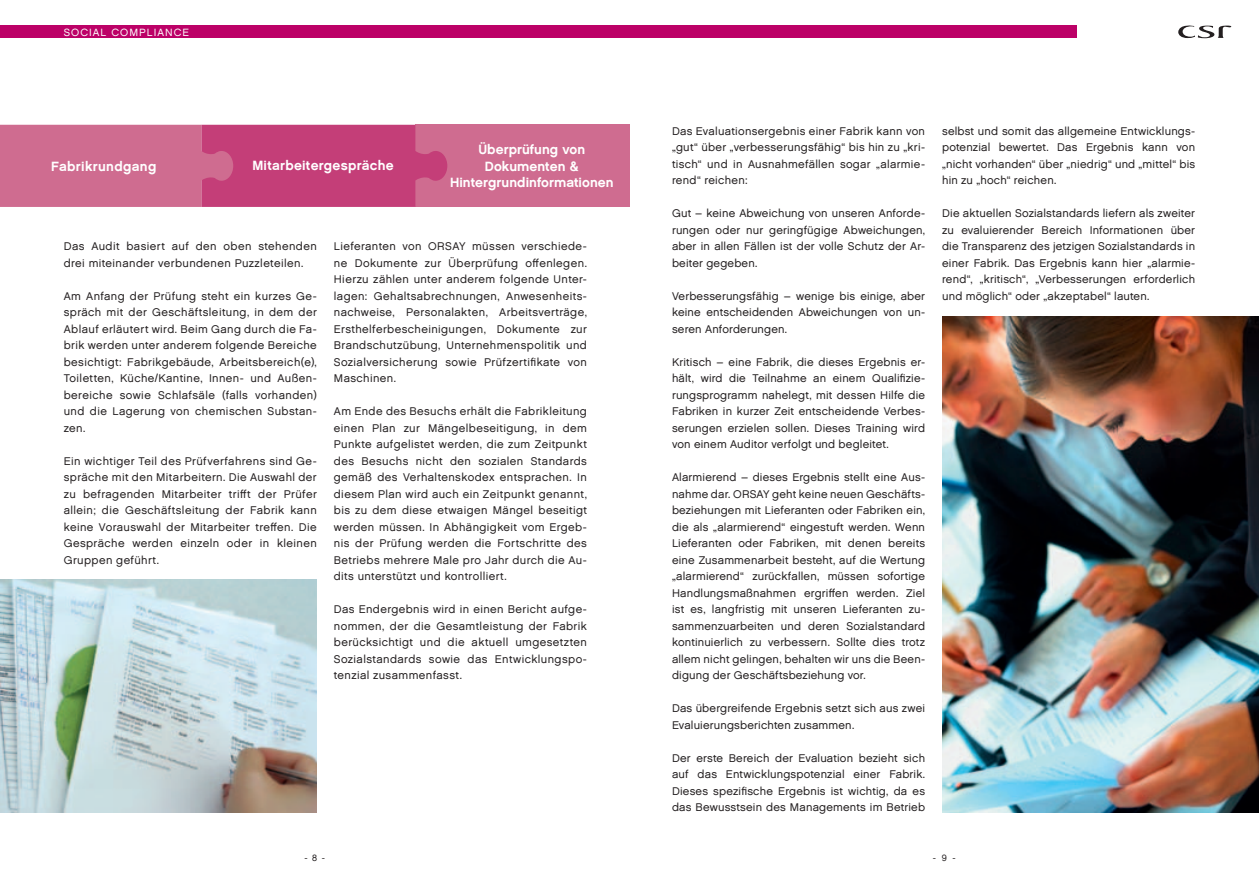
<style>
.page{position:relative;width:1259px;height:893px;background:#fff}
.page>*{position:absolute;margin:0;border:0;box-sizing:border-box;transform-origin:0 0}
.t1{font:13.5px/16.8px "Chalet TT New York Nineteen Sixty";letter-spacing:.005em;color:#fff;text-align:center}
.t2{font:13.5px "Chalet TT New York Nineteen Sixty";letter-spacing:.025em;color:#fff}
.Texte{font:11.25px/16.5px "Chalet TT London Nineteen Sixty";letter-spacing:.02em;color:#231f20;text-align:justify}
.t3{font:10.5px "Chalet TT London Nineteen Sixty";letter-spacing:.1em;color:#fff}
.t4{font:9px "Chalet TT London Nineteen Sixty";color:#231f20}
</style>
<div class="page">
<div style="left:0;top:26px;width:1076px;height:12px;background:#bc0167"></div>
<svg style="left:1178px;top:25px;width:54px;height:13px"></svg>
<img style="left:942px;top:316px;width:317px;height:496px">
<img style="left:0;top:579px;width:317px;height:233px">
<div style="left:415px;top:125px;width:214px;height:82px;background:#cf6c90"></div>
<svg style="left:0;top:125px;width:447px;height:82px;background:#c95684"></svg>
<p class="t3" style="left:64px;top:26px;width:127px">SOCIAL COMPLIANCE</p>
<p class="t2" style="left:51px;top:157px;width:107px">Fabrikrundgang</p>
<p class="t1" style="left:252px;top:157px;width:143px">Mitarbeitergespräche</p>
<p class="t1" style="left:478px;top:141px;width:108px">Überprüfung von</p>
<p class="t1" style="left:450px;top:157px;width:165px">Dokumenten &amp;<br>Hintergrundinformationen</p>
<p class="Texte" style="left:64px;top:238px;width:254px">Das Audit basiert auf den oben stehenden drei miteinander verbundenen Puzzleteilen.</p>
<p class="Texte" style="left:64px;top:287px;width:255px">Am Anfang der Prüfung steht ein kurzes Ge&shy;spräch mit der Geschäftsleitung, in dem der Ablauf erläutert wird. Beim Gang durch die Fa&shy;brik werden unter anderem folgende Bereiche besichtigt: Fabrikgebäude, Arbeitsbereich(e), Toiletten, Küche/Kantine, Innen- und Außen&shy;bereiche sowie Schlafsäle (falls vorhanden) und die Lagerung von chemischen Substan&shy;zen.</p>
<p class="Texte" style="left:64px;top:452px;width:255px">Ein wichtiger Teil des Prüfverfahrens sind Ge&shy;spräche mit den Mitarbeitern. Die Auswahl der zu befragenden Mitarbeiter trifft der Prüfer allein; die Geschäftsleitung der Fabrik kann keine Vorauswahl der Mitarbeiter treffen. Die Gespräche werden einzeln oder in kleinen Gruppen geführt.</p>
<p class="Texte" style="left:334px;top:238px;width:255px">Lieferanten von ORSAY müssen verschiede&shy;ne Dokumente zur Überprüfung offenlegen.<br>Hierzu zählen unter anderem folgende Unter&shy;lagen: Gehaltsabrechnungen, Anwesenheits&shy;nachweise, Personalakten, Arbeitsverträge, Ersthelferbescheinigungen, Dokumente zur Brandschutzübung, Unternehmenspolitik und Sozialversicherung sowie Prüfzertifikate von Maschinen.</p>
<p class="Texte" style="left:334px;top:403px;width:255px">Am Ende des Besuchs erhält die Fabrikleitung einen Plan zur Mängelbeseitigung, in dem Punkte aufgelistet werden, die zum Zeitpunkt des Besuchs nicht den sozialen Standards gemäß des Verhaltenskodex entsprachen. In diesem Plan wird auch ein Zeitpunkt genannt, bis zu dem diese etwaigen Mängel beseitigt werden müssen. In Abhängigkeit vom Ergeb&shy;nis der Prüfung werden die Fortschritte des Betriebs mehrere Male pro Jahr durch die Au&shy;dits unterstützt und kontrolliert.</p>
<p class="Texte" style="left:334px;top:601px;width:255px">Das Endergebnis wird in einen Bericht aufge&shy;nommen, der die Gesamtleistung der Fabrik berücksichtigt und die aktuell umgesetzten Sozialstandards sowie das Entwicklungspo&shy;tenzial zusammenfasst.</p>
<p class="t4" style="left:304px;top:852px;width:22px">- 8 -</p>
<p class="Texte" style="left:672px;top:122px;width:255px">Das Evaluationsergebnis einer Fabrik kann von „gut“ über „verbesserungsfähig“ bis hin zu „kri&shy;tisch“ und in Ausnahmefällen sogar „alarmie&shy;rend“ reichen:</p>
<p class="Texte" style="left:672px;top:205px;width:255px">Gut – keine Abweichung von unseren Anforde&shy;rungen oder nur geringfügige Abweichungen, aber in allen Fällen ist der volle Schutz der Ar&shy;beiter gegeben.</p>
<p class="Texte" style="left:672px;top:287px;width:255px">Verbesserungsfähig – wenige bis einige, aber keine entscheidenden Abweichungen von un&shy;seren Anforderungen.</p>
<p class="Texte" style="left:672px;top:353px;width:254px">Kritisch – eine Fabrik, die dieses Ergebnis er&shy;hält, wird die Teilnahme an einem Qualifizie&shy;rungsprogramm nahelegt, mit dessen Hilfe die Fabriken in kurzer Zeit entscheidende Verbes&shy;serungen erzielen sollen. Dieses Training wird von einem Auditor verfolgt und begleitet.</p>
<p class="Texte" style="left:672px;top:469px;width:255px">Alarmierend – dieses Ergebnis stellt eine Aus&shy;nahme dar. ORSAY geht keine neuen Geschäfts&shy;beziehungen mit Lieferanten oder Fabriken ein, die als „alarmierend“ eingestuft werden. Wenn Lieferanten oder Fabriken, mit denen bereits eine Zusammenarbeit besteht, auf die Wertung „alarmierend“ zurückfallen, müssen sofortige Handlungsmaßnahmen ergriffen werden. Ziel ist es, langfristig mit unseren Lieferanten zu&shy;sammenzuarbeiten und deren Sozialstandard kontinuierlich zu verbessern. Sollte dies trotz allem nicht gelingen, behalten wir uns die Been&shy;digung der Geschäftsbeziehung vor.</p>
<p class="Texte" style="left:672px;top:700px;width:254px">Das übergreifende Ergebnis setzt sich aus zwei<br>Evaluierungsberichten zusammen.</p>
<p class="Texte" style="left:672px;top:749px;width:255px">Der erste Bereich der Evaluation bezieht sich auf das Entwicklungspotenzial einer Fabrik.<br>Dieses spezifische Ergebnis ist wichtig, da es das Bewusstsein des Managements im Betrieb</p>
<p class="Texte" style="left:942px;top:122px;width:255px">selbst und somit das allgemeine Entwicklungs&shy;potenzial bewertet. Das Ergebnis kann von „nicht vorhanden“ über „niedrig“ und „mittel“ bis hin zu „hoch“ reichen.</p>
<p class="Texte" style="left:942px;top:205px;width:254px">Die aktuellen Sozialstandards liefern als zweiter zu evaluierender Bereich Informationen über die Transparenz des jetzigen Sozialstandards in einer Fabrik. Das Ergebnis kann hier „alarmie&shy;rend“, „kritisch“, „Verbesserungen erforderlich und möglich“ oder „akzeptabel“ lauten.</p>
<p class="t4" style="left:932px;top:852px;width:25px">-9-</p>
</div>
